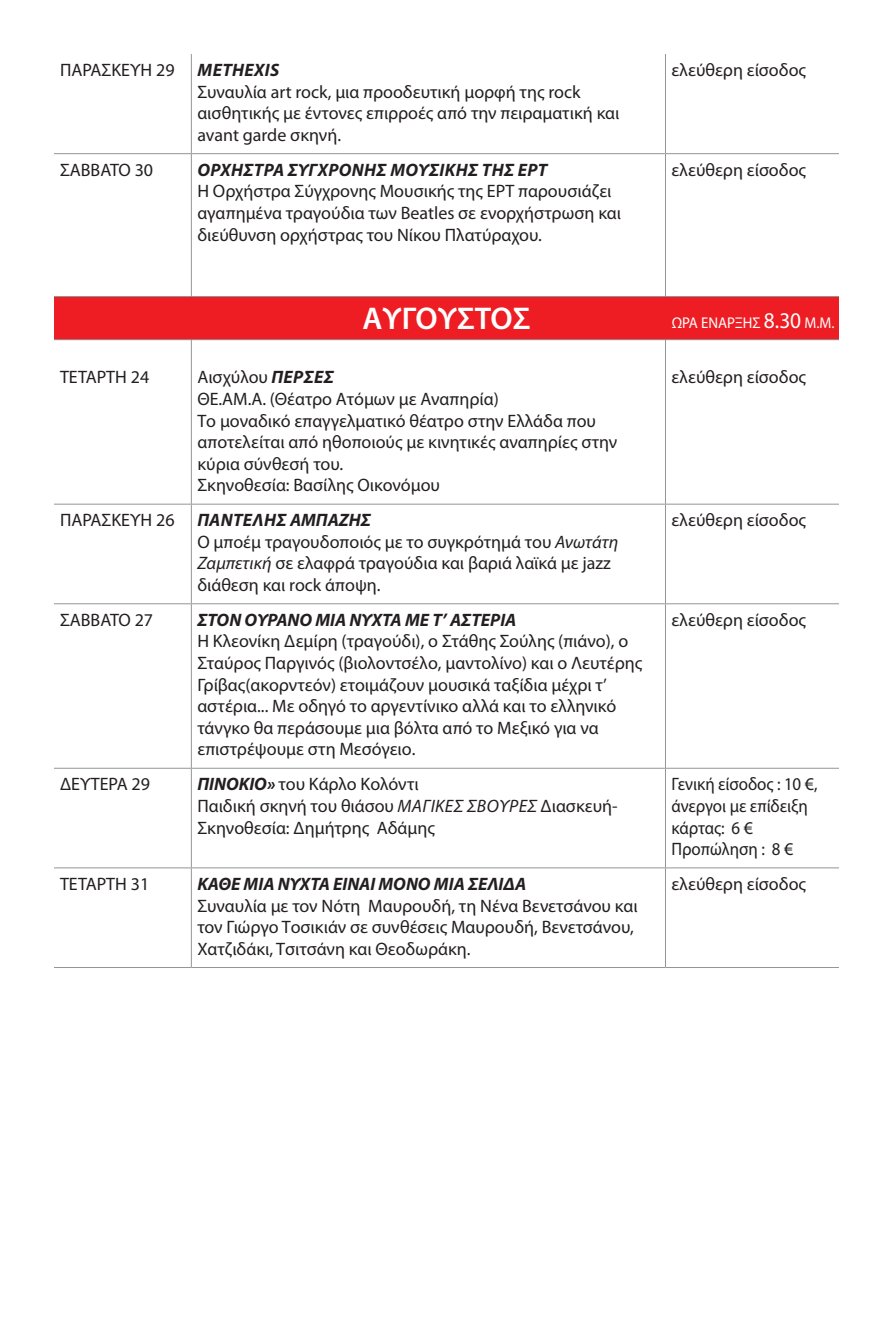
<style>
.page{position:relative;width:893px;height:1319px;background:#fff}
.page>*{position:absolute;margin:0;border:0;box-sizing:border-box;transform-origin:0 0}
.t1{font:600 31.5px "Myriad Pro";color:#fff}
.t2{font:18px/21.6px "Myriad Pro";color:#231f20}
.t3{font:italic 700 18px "Myriad Pro";letter-spacing:.005em;color:#231f20}
.t4{font:18px/21.6px "Myriad Pro";color:#231f20;scale:.94 1}
.t5{font:15.6px "Myriad Pro";color:#fff;scale:.95 1}
.s1{font-size:22.5px}
.s2{font-weight:700;font-style:italic}
.s3{font-style:italic}
</style>
<div class="page">
<div style="left:54px;top:296px;width:785px;height:43px;background:#ee1d23"></div>
<hr style="left:191px;top:54px;width:1px;height:99px;background:#939598">
<hr style="left:665px;top:54px;width:1px;height:99px;background:#939598">
<hr style="left:54px;top:153px;width:137px;height:1px;background:#939598">
<hr style="left:191px;top:153px;width:474px;height:1px;background:#939598">
<hr style="left:191px;top:154px;width:1px;height:142px;background:#939598">
<hr style="left:665px;top:153px;width:174px;height:1px;background:#939598">
<hr style="left:665px;top:154px;width:1px;height:142px;background:#939598">
<hr style="left:54px;top:296px;width:137px;height:1px;background:#939598">
<hr style="left:191px;top:296px;width:474px;height:1px;background:#939598">
<hr style="left:665px;top:296px;width:174px;height:1px;background:#939598">
<hr style="left:54px;top:339px;width:137px;height:1px;background:#939598">
<hr style="left:191px;top:339px;width:474px;height:1px;background:#939598">
<hr style="left:191px;top:340px;width:1px;height:163px;background:#939598">
<hr style="left:665px;top:339px;width:174px;height:1px;background:#939598">
<hr style="left:665px;top:340px;width:1px;height:163px;background:#939598">
<hr style="left:54px;top:503px;width:137px;height:1px;background:#939598">
<hr style="left:191px;top:503px;width:474px;height:1px;background:#939598">
<hr style="left:191px;top:504px;width:1px;height:99px;background:#939598">
<hr style="left:665px;top:503px;width:174px;height:1px;background:#939598">
<hr style="left:665px;top:504px;width:1px;height:99px;background:#939598">
<hr style="left:54px;top:603px;width:137px;height:1px;background:#939598">
<hr style="left:191px;top:603px;width:474px;height:1px;background:#939598">
<hr style="left:191px;top:604px;width:1px;height:163px;background:#939598">
<hr style="left:665px;top:603px;width:174px;height:1px;background:#939598">
<hr style="left:665px;top:604px;width:1px;height:163px;background:#939598">
<hr style="left:54px;top:767px;width:137px;height:1px;background:#939598">
<hr style="left:191px;top:767px;width:474px;height:1px;background:#939598">
<hr style="left:191px;top:768px;width:1px;height:99px;background:#939598">
<hr style="left:665px;top:767px;width:174px;height:1px;background:#939598">
<hr style="left:665px;top:768px;width:1px;height:99px;background:#939598">
<hr style="left:54px;top:867px;width:137px;height:1px;background:#939598">
<hr style="left:191px;top:867px;width:474px;height:1px;background:#939598">
<hr style="left:191px;top:868px;width:1px;height:98px;background:#939598">
<hr style="left:665px;top:867px;width:174px;height:1px;background:#939598">
<hr style="left:665px;top:868px;width:1px;height:98px;background:#939598">
<hr style="left:54px;top:966px;width:137px;height:1px;background:#939598">
<hr style="left:191px;top:966px;width:474px;height:1px;background:#939598">
<hr style="left:665px;top:966px;width:174px;height:1px;background:#939598">
<p class="t2" style="left:60px;top:59px;width:116px">ΠΑΡΑΣΚΕΥΗ 29</p>
<p class="t3" style="left:198px;top:58px;width:76px">METHEXIS</p>
<p class="t2" style="left:197px;top:80px;width:424px">Συναυλία art rock, μια προοδευτική μορφή της rock αισθητικής με έντονες επιρροές από την πειραματική και avant garde σκηνή.</p>
<p class="t2" style="left:60px;top:158px;width:95px">ΣΑΒΒΑΤΟ 30</p>
<p class="t3" style="left:198px;top:158px;width:351px">ΟΡΧΗΣΤΡΑ ΣΥΓΧΡΟΝΗΣ ΜΟΥΣΙΚΗΣ ΤΗΣ ΕΡΤ</p>
<p class="t2" style="left:197px;top:180px;width:425px">Η Ορχήστρα Σύγχρονης Μουσικής της ΕΡΤ παρουσιάζει αγαπημένα τραγούδια των Beatles σε ενορχήστρωση και διεύθυνση ορχήστρας του Νίκου Πλατύραχου.</p>
<h1 class="t1" style="left:362px;top:298px;width:169px">ΑΥΓΟΥΣΤΟΣ</h1>
<p class="t2" style="left:671px;top:59px;width:136px">ελεύθερη είσοδος</p>
<p class="t2" style="left:671px;top:158px;width:136px">ελεύθερη είσοδος</p>
<p class="t5" style="left:672px;top:313px;width:173px">ΩΡΑ ΕΝΑΡΞΗΣ <span class="s1">8.30</span> M.M.</p>
<p class="t2" style="left:60px;top:366px;width:91px">ΤΕΤΑΡΤΗ 24</p>
<p class="t2" style="left:197px;top:366px;width:421px">Αισχύλου <span class="s2">ΠΈΡΣΕΣ<br></span>ΘΕ.ΑΜ.Α. (Θέατρο Ατόμων με Αναπηρία)<br>Το μοναδικό επαγγελματικό θέατρο στην Ελλάδα που αποτελείται από ηθοποιούς με κινητικές αναπηρίες στην κύρια σύνθεσή του.<br>Σκηνοθεσία: Βασίλης Οικονόμου</p>
<p class="t2" style="left:671px;top:366px;width:136px">ελεύθερη είσοδος</p>
<p class="t2" style="left:60px;top:509px;width:116px">ΠΑΡΑΣΚΕΥΗ 26</p>
<p class="t3" style="left:197px;top:508px;width:25px">ΠΑΝΤΕΛΉΣ</p>
<p class="t2" style="left:197px;top:509px;width:423px;text-indent:93px"><span class="s2">ΑΜΠΑΖΗΣ<br></span>Ο μποέμ τραγουδοποιός με το συγκρότημά του <span class="s3">Ανωτάτη Ζαμπετική</span> σε ελαφρά τραγούδια και βαριά λαϊκά με jazz διάθεση και rock άποψη.</p>
<p class="t2" style="left:671px;top:509px;width:136px">ελεύθερη είσοδος</p>
<p class="t2" style="left:60px;top:608px;width:95px">ΣΑΒΒΑΤΟ 27</p>
<p class="t3" style="left:197px;top:608px;width:321px">ΣΤΟΝ ΟΥΡΑΝΟ ΜΙΑ ΝΥΧΤΑ ΜΕ Τ’ ΑΣΤΕΡΙΑ</p>
<p class="t2" style="left:197px;top:630px;width:447px">Η Κλεονίκη Δεμίρη (τραγούδι), ο Στάθης Σούλης (πιάνο), ο Σταύρος Παργινός (βιολοντσέλο, μαντολίνο) και ο Λευτέρης Γρίβας(ακορντεόν) ετοιμάζουν μουσικά ταξίδια μέχρι τ’ αστέρια... Με οδηγό το αργεντίνικο αλλά και το ελληνικό τάνγκο θα περάσουμε μια βόλτα από το Μεξικό για να επιστρέψουμε στη Μεσόγειο.</p>
<p class="t2" style="left:671px;top:608px;width:136px">ελεύθερη είσοδος</p>
<p class="t2" style="left:60px;top:773px;width:91px">ΔΕΥΤΕΡΑ 29</p>
<p class="t2" style="left:197px;top:773px;width:422px"><span class="s2">ΠΙΝΟΚΙΟ»</span> του Κάρλο Κολόντι<br>Παιδική σκηνή του θιάσου <span class="s3">μαγικές σβούρες</span> Διασκευή-<br>Σκηνοθεσία: Δημήτρης Αδάμης</p>
<p class="t4" style="left:671px;top:773px;width:157px">Γενική είσοδος : 10 €, άνεργοι με επίδειξη κάρτας: 6 €<br>Προπώληση : 8 €</p>
<p class="t2" style="left:60px;top:872px;width:91px">ΤΕΤΑΡΤΗ 31</p>
<p class="t3" style="left:197px;top:872px;width:330px">ΚΑΘΕ ΜΙΑ ΝΥΧΤΑ ΕΙΝΑΙ ΜΟΝΟ ΜΙΑ ΣΕΛΙΔΑ</p>
<p class="t2" style="left:197px;top:894px;width:442px">Συναυλία με τον Νότη Μαυρουδή, τη Νένα Βενετσάνου και τον Γιώργο Τοσικιάν σε συνθέσεις Μαυρουδή, Βενετσάνου,<br>Χατζιδάκι, Τσιτσάνη και Θεοδωράκη.</p>
<p class="t2" style="left:671px;top:872px;width:136px">ελεύθερη είσοδος</p>
</div>
